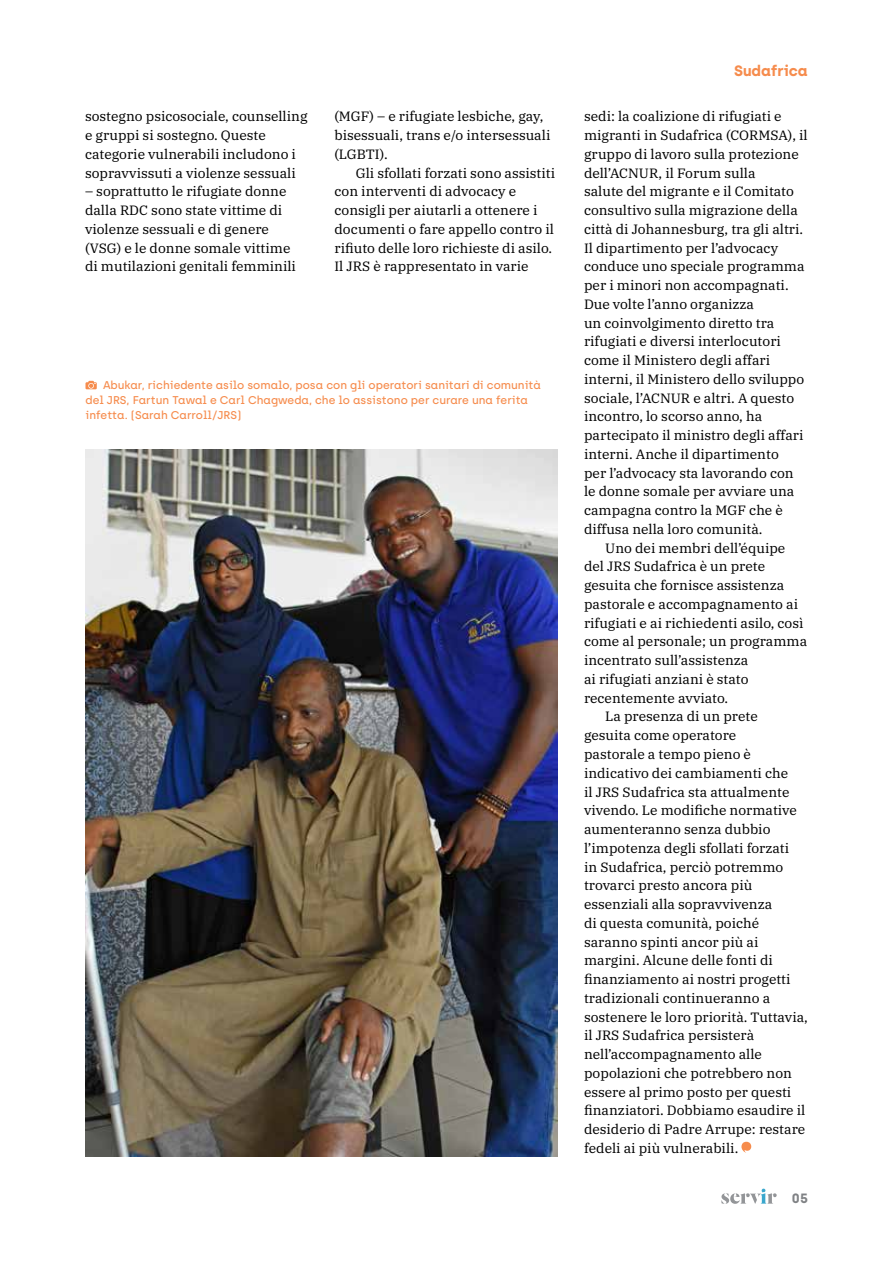
<style>
.page{position:relative;width:893px;height:1263px;background:#fff}
.page>*{position:absolute;margin:0;border:0;box-sizing:border-box;transform-origin:0 0}
.t1{font:700 15px "Archia";color:#f68c4d}
.t2{font:13.5px/18.8px "IBM Plex Serif";color:#000}
.t3{font:700 13.5px "Archia";color:#808285}
.t4{font:500 11.25px/15px "Archia";color:#f68c4d}
</style>
<div class="page">
<svg style="left:721px;top:1189px;width:56px;height:15px"></svg>
<svg style="left:85px;top:381px;width:12px;height:8px"></svg>
<svg style="left:741px;top:1142px;width:10px;height:11px"></svg>
<img style="left:86px;top:449px;width:472px;height:708px">
<p class="t2" style="left:85px;top:106px;width:224px">sostegno psicosociale, counselling e gruppi si sostegno. Queste categorie vulnerabili includono i sopravvissuti a violenze sessuali</p>
<p class="t2" style="left:85px;top:181px;width:212px">– soprattutto le rifugiate donne dalla RDC sono state vittime di violenze sessuali e di genere (VSG) e le donne somale vittime di mutilazioni genitali femminili</p>
<p class="t2" style="left:334px;top:106px;width:217px">(MGF) – e rifugiate lesbiche, gay, bisessuali, trans e/o intersessuali (LGBTI).</p>
<p class="t2" style="left:334px;top:162px;width:222px;text-indent:21px">Gli sfollati forzati sono assistiti con interventi di advocacy e consigli per aiutarli a ottenere i documenti o fare appello contro il rifiuto delle loro richieste di asilo.<br>Il JRS è rappresentato in varie</p>
<p class="t4" style="left:85px;top:378px;width:457px;text-indent:18px">Abukar, richiedente asilo somalo, posa con gli operatori sanitari di comunità del JRS, Fartun Tawal e Carl Chagweda, che lo assistono per curare una ferita infetta. (Sarah Carroll/JRS)</p>
<p class="t1" style="left:734px;top:62px;width:75px">Sudafrica</p>
<p class="t2" style="left:584px;top:106px;width:199px">sedi: la coalizione di rifugiati e</p>
<p class="t2" style="left:584px;top:125px;width:225px">migranti in Sudafrica (CORMSA), il</p>
<p class="t2" style="left:584px;top:144px;width:216px">gruppo di lavoro sulla protezione</p>
<p class="t2" style="left:584px;top:162px;width:173px">dell’ACNUR, il Forum sulla</p>
<p class="t2" style="left:584px;top:181px;width:212px">salute del migrante e il Comitato</p>
<p class="t2" style="left:584px;top:200px;width:216px">consultivo sulla migrazione della</p>
<p class="t2" style="left:584px;top:219px;width:221px">città di Johannesburg, tra gli altri.</p>
<p class="t2" style="left:584px;top:237px;width:196px">Il dipartimento per l’advocacy</p>
<p class="t2" style="left:584px;top:256px;width:222px">conduce uno speciale programma</p>
<p class="t2" style="left:584px;top:275px;width:206px">per i minori non accompagnati.</p>
<p class="t2" style="left:584px;top:294px;width:172px">Due volte l’anno organizza</p>
<p class="t2" style="left:584px;top:312px;width:192px">un coinvolgimento diretto tra</p>
<p class="t2" style="left:584px;top:331px;width:198px">rifugiati e diversi interlocutori</p>
<p class="t2" style="left:584px;top:350px;width:188px">come il Ministero degli affari</p>
<p class="t2" style="left:584px;top:369px;width:222px">interni, il Ministero dello sviluppo</p>
<p class="t2" style="left:584px;top:387px;width:212px">sociale, l’ACNUR e altri. A questo</p>
<p class="t2" style="left:584px;top:406px;width:180px">incontro, lo scorso anno, ha</p>
<p class="t2" style="left:584px;top:425px;width:221px">partecipato il ministro degli affari</p>
<p class="t2" style="left:584px;top:444px;width:196px">interni. Anche il dipartimento</p>
<p class="t2" style="left:584px;top:462px;width:211px">per l’advocacy sta lavorando con</p>
<p class="t2" style="left:584px;top:481px;width:212px">le donne somale per avviare una</p>
<p class="t2" style="left:584px;top:500px;width:200px">campagna contro la MGF che è</p>
<p class="t2" style="left:584px;top:519px;width:180px">diffusa nella loro comunità.</p>
<p class="t2" style="left:605px;top:537px;width:182px">Uno dei membri dell’équipe</p>
<p class="t2" style="left:584px;top:556px;width:183px">del JRS Sudafrica è un prete</p>
<p class="t2" style="left:584px;top:575px;width:202px">gesuita che fornisce assistenza</p>
<p class="t2" style="left:584px;top:594px;width:216px">pastorale e accompagnamento ai</p>
<p class="t2" style="left:584px;top:612px;width:221px">rifugiati e ai richiedenti asilo, così</p>
<p class="t2" style="left:584px;top:631px;width:225px">come al personale; un programma</p>
<p class="t2" style="left:584px;top:650px;width:166px">incentrato sull’assistenza</p>
<p class="t2" style="left:584px;top:669px;width:166px">ai rifugiati anziani è stato</p>
<p class="t2" style="left:584px;top:687px;width:146px">recentemente avviato.</p>
<p class="t2" style="left:605px;top:706px;width:154px">La presenza di un prete</p>
<p class="t2" style="left:584px;top:725px;width:154px">gesuita come operatore</p>
<p class="t2" style="left:584px;top:744px;width:169px">pastorale a tempo pieno è</p>
<p class="t2" style="left:584px;top:762px;width:206px">indicativo dei cambiamenti che</p>
<p class="t2" style="left:584px;top:781px;width:207px">il JRS Sudafrica sta attualmente</p>
<p class="t2" style="left:584px;top:800px;width:214px">vivendo. Le modifiche normative</p>
<p class="t2" style="left:584px;top:819px;width:188px">aumenteranno senza dubbio</p>
<p class="t2" style="left:584px;top:837px;width:207px">l’impotenza degli sfollati forzati</p>
<p class="t2" style="left:584px;top:856px;width:201px">in Sudafrica, perciò potremmo</p>
<p class="t2" style="left:584px;top:875px;width:170px">trovarci presto ancora più</p>
<p class="t2" style="left:584px;top:894px;width:190px">essenziali alla sopravvivenza</p>
<p class="t2" style="left:584px;top:912px;width:177px">di questa comunità, poiché</p>
<p class="t2" style="left:584px;top:931px;width:176px">saranno spinti ancor più ai</p>
<p class="t2" style="left:584px;top:950px;width:190px">margini. Alcune delle fonti di</p>
<p class="t2" style="left:584px;top:969px;width:208px">finanziamento ai nostri progetti</p>
<p class="t2" style="left:584px;top:987px;width:188px">tradizionali continueranno a</p>
<p class="t2" style="left:584px;top:1006px;width:225px">sostenere le loro priorità. Tuttavia,</p>
<p class="t2" style="left:584px;top:1025px;width:172px">il JRS Sudafrica persisterà</p>
<p class="t2" style="left:584px;top:1044px;width:180px">nell’accompagnamento alle</p>
<p class="t2" style="left:584px;top:1062px;width:210px">popolazioni che potrebbero non</p>
<p class="t2" style="left:584px;top:1081px;width:209px">essere al primo posto per questi</p>
<p class="t2" style="left:584px;top:1100px;width:223px">finanziatori. Dobbiamo esaudire il</p>
<p class="t2" style="left:584px;top:1119px;width:223px">desiderio di Padre Arrupe: restare</p>
<p class="t2" style="left:584px;top:1137px;width:156px">fedeli ai più vulnerabili.</p>
<p class="t3" style="left:792px;top:1190px;width:18px">05</p>
</div>
